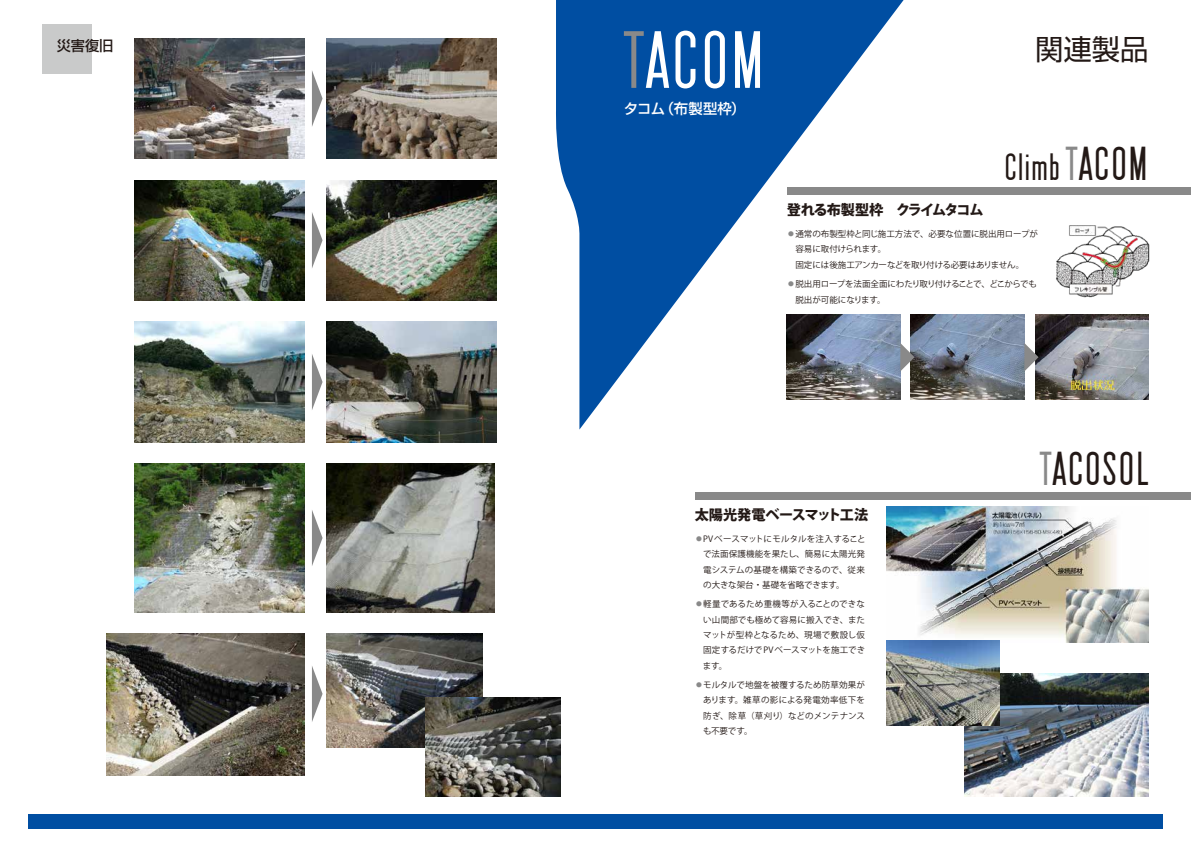
<style>
.page{position:relative;width:1191px;height:842px;background:#fff}
.page>*{position:absolute;margin:0;border:0;box-sizing:border-box;transform-origin:0 0}
.t1{font:85px "Snv D Extr Cond";color:#fff}
.t2{font:49.6px "Snv D Extr Cond";color:#231916}
.t3{font:39.7px "Snv D Extr Cond";color:#231916}
.t4{font:28.3px "Shin Go Pro";color:#231916}
.t5{font:500 14.3px "Shin Go Pro";letter-spacing:.005em;color:#fff}
.t6{font:800 14.2px "Koz Go Pro";letter-spacing:-.095em;color:#231916}
.t7{font:800 14.2px "Koz Go Pro";letter-spacing:-.02em;color:#231916}
.t8{font:500 14.2px "Shin Go Pro";color:#231916}
.t9{font:8.5px/15.3px "Koz Go Pro";color:#231916;text-align:justify}
.t10{font:8.5px/15.3px "Koz Go Pro";letter-spacing:-.02em;color:#231916}
.s1{color:#898989}
.s2{font-size:49.6px;color:#898989}
.s3{font-size:49.6px}
</style>
<div class="page">
<svg style="left:556px;top:0;width:348px;height:429px;fill:#004ea2"></svg>
<div style="left:787px;top:187px;width:404px;height:8px;background:#898989"></div>
<div style="left:694px;top:492px;width:497px;height:8px;background:#898989"></div>
<div style="left:43px;top:24px;width:49px;height:50px;background:#c9caca"></div>
<div style="left:28px;top:814px;width:1134px;height:14px;background:#004ea2"></div>
<img style="left:1035px;top:315px;width:113px;height:85px">
<img style="left:787px;top:315px;width:113px;height:85px">
<img style="left:911px;top:315px;width:113px;height:85px">
<svg style="left:900px;top:343px;width:14px;height:28px"></svg>
<svg style="left:1024px;top:343px;width:14px;height:28px"></svg>
<img style="left:1056px;top:225px;width:94px;height:73px">
<svg style="left:312px;top:71px;width:10px;height:56px"></svg>
<img style="left:135px;top:38px;width:170px;height:121px">
<img style="left:326px;top:38px;width:170px;height:121px">
<svg style="left:312px;top:212px;width:10px;height:56px"></svg>
<img style="left:135px;top:180px;width:170px;height:120px">
<img style="left:326px;top:180px;width:170px;height:120px">
<svg style="left:312px;top:354px;width:10px;height:56px"></svg>
<img style="left:135px;top:322px;width:170px;height:120px">
<img style="left:326px;top:322px;width:170px;height:120px">
<svg style="left:312px;top:510px;width:10px;height:56px"></svg>
<img style="left:135px;top:463px;width:170px;height:149px">
<img style="left:326px;top:463px;width:169px;height:149px">
<svg style="left:312px;top:666px;width:10px;height:56px"></svg>
<img style="left:106px;top:634px;width:199px;height:141px">
<img style="left:326px;top:634px;width:156px;height:113px">
<img style="left:425px;top:697px;width:135px;height:100px">
<img style="left:886px;top:507px;width:262px;height:136px">
<img style="left:964px;top:674px;width:184px;height:123px">
<img style="left:886px;top:641px;width:113px;height:85px">
<h1 class="t1" style="left:623px;top:15px;width:143px"><span class="s1">T</span>ACOM</h1>
<h3 class="t5" style="left:624px;top:97px;width:123px">タコム（布製型枠）</h3>
<h3 class="t8" style="left:57px;top:34px;width:58px">災害復旧</h3>
<h3 class="t4" style="left:1035px;top:26px;width:115px">関連製品</h3>
<h3 class="t3" style="left:1004px;top:146px;width:146px">Climb<span class="s2">T</span><span class="s3">ACOM</span></h3>
<h3 class="t6" style="left:787px;top:201px;width:198px">登れる布製型枠　クライムタコム</h3>
<p class="t9" style="left:795px;top:227px;width:244px;text-align:left;text-indent:-9px"><span class="s1">●</span>通常の布製型枠と同じ施工方法で、必要な位置に脱出用ロープが容易に取付けられます。<br>固定には後施工アンカーなどを取り付ける必要はありません。</p>
<p class="t10" style="left:795px;top:277px;width:243px;text-indent:-9px"><span class="s1">●</span>脱出用ロープを法面全面にわたり取り付けることで、どこからでも脱出が可能になります。</p>
<h3 class="t7" style="left:694px;top:506px;width:175px">太陽光発電ベースマット工法</h3>
<p class="t9" style="left:703px;top:531px;width:164px;text-indent:-8px"><span class="s1">●</span>PV ベースマットにモルタルを注入することで法面保護機能を果たし、簡易に太陽光発電システムの基礎を構築できるので、従来の大きな架台・基礎を省略できます。</p>
<p class="t9" style="left:703px;top:597px;width:164px;text-indent:-8px"><span class="s1">●</span>軽量であるため重機等が入ることのできない山間部でも極めて容易に搬入でき、またマットが型枠となるため、現場で敷設し仮固定するだけで PV ベースマットを施工できます。</p>
<p class="t9" style="left:703px;top:678px;width:163px;text-indent:-8px"><span class="s1">●</span>モルタルで地盤を被覆するため防草効果があります。雑草の影による発電効率低下を防ぎ、除草（草刈り）などのメンテナンスも不要です。</p>
<h2 class="t2" style="left:1039px;top:442px;width:111px"><span class="s1">T</span>ACOSOL</h2>
</div>
